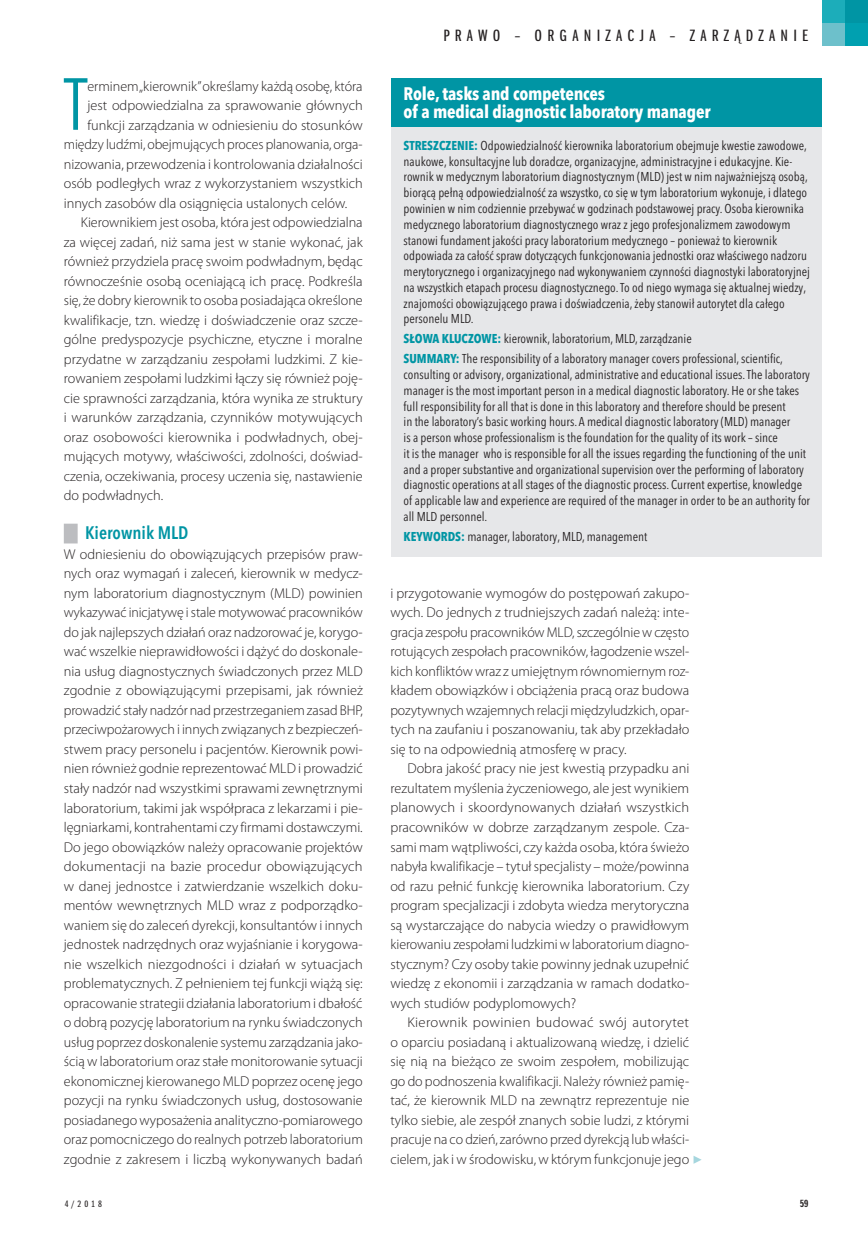
<style>
.page{position:relative;width:868px;height:1234px;background:#fff}
.page>*{position:absolute;margin:0;border:0;box-sizing:border-box;transform-origin:0 0}
.t1{font:condensed 72.75px "Avenir Next LT Pro";color:#0095a4;scale:.95 1}
.t2{font:700 condensed 18px "Avenir Next LT Pro";letter-spacing:-.01em;color:#fff}
.t3{font:600 condensed 18px "Avenir Next LT Pro";color:#0095a4}
.t4{font:16.95px "Franklin Got URWDCE Boo Ext Com";letter-spacing:.245em;color:#231f20;scale:1.25 1}
.t5{font:300 14.25px/19.5px "Myriad Pro";color:#231f20;text-align:justify}
.t6{font:condensed 12.75px/15.8px "Avenir Next LT Pro";color:#231f20}
.t7{font:10.8px "Franklin Got URWDCE Dem Ext Com";color:#231f20;scale:1.25 1}
.t8{font:9.6px "Franklin Got URWDCE Boo Ext Com";color:#231f20;scale:1.25 1}
.s1{font-weight:700;color:#0095a4}
</style>
<div class="page">
<div style="left:391px;top:85px;width:430px;height:471px;background:#e6e7e9"></div>
<svg style="left:693px;top:1156px;width:8px;height:7px"></svg>
<div style="left:391px;top:79px;width:430px;height:48px;background:#0095a4"></div>
<div style="left:64px;top:523px;width:14px;height:20px;background:#bcbdc0"></div>
<div style="left:845px;top:0;width:22px;height:23px;background:#0095a4"></div>
<div style="left:845px;top:24px;width:22px;height:22px;background:#00a0b0"></div>
<div style="left:821px;top:0;width:23px;height:23px;background:#1cadba"></div>
<div style="left:821px;top:24px;width:23px;height:22px;background:#6dc0cb"></div>
<h1 class="t1" style="left:64px;top:60px;width:26px">T</h1>
<p class="t5" style="left:87px;top:76px;width:276px">erminem „kierownik” określamy każdą osobę, która</p>
<p class="t5" style="left:87px;top:96px;width:277px">jest odpowiedzialna za sprawowanie głównych</p>
<p class="t5" style="left:87px;top:115px;width:277px">funkcji zarządzania w odniesieniu do stosunków</p>
<p class="t5" style="left:64px;top:135px;width:300px">między ludźmi, obejmujących proces planowania, orga-</p>
<p class="t5" style="left:64px;top:154px;width:300px">nizowania, przewodzenia i kontrolowania działalności</p>
<p class="t5" style="left:64px;top:174px;width:300px">osób podległych wraz z wykorzystaniem wszystkich</p>
<p class="t5" style="left:64px;top:193px;width:285px">innych zasobów dla osiągnięcia ustalonych celów.</p>
<p class="t5" style="left:81px;top:213px;width:283px">Kierownikiem jest osoba, która jest odpowiedzialna</p>
<p class="t5" style="left:64px;top:232px;width:300px">za więcej zadań, niż sama jest w stanie wykonać, jak</p>
<p class="t5" style="left:64px;top:252px;width:300px">również przydziela pracę swoim podwładnym, będąc</p>
<p class="t5" style="left:64px;top:271px;width:300px">równocześnie osobą oceniającą ich pracę. Podkreśla</p>
<p class="t5" style="left:64px;top:291px;width:300px">się, że dobry kierownik to osoba posiadająca określone</p>
<p class="t5" style="left:64px;top:310px;width:300px">kwalifikacje, tzn. wiedzę i doświadczenie oraz szcze-</p>
<p class="t5" style="left:64px;top:330px;width:300px">gólne predyspozycje psychiczne, etyczne i moralne</p>
<p class="t5" style="left:64px;top:349px;width:300px">przydatne w zarządzaniu zespołami ludzkimi. Z kie-</p>
<p class="t5" style="left:64px;top:369px;width:300px">rowaniem zespołami ludzkimi łączy się również poję-</p>
<p class="t5" style="left:64px;top:388px;width:300px">cie sprawności zarządzania, która wynika ze struktury</p>
<p class="t5" style="left:64px;top:408px;width:300px">i warunków zarządzania, czynników motywujących</p>
<p class="t5" style="left:64px;top:427px;width:300px">oraz osobowości kierownika i podwładnych, obej-</p>
<p class="t5" style="left:64px;top:447px;width:300px">mujących motywy, właściwości, zdolności, doświad-</p>
<p class="t5" style="left:64px;top:466px;width:300px">czenia, oczekiwania, procesy uczenia się, nastawienie</p>
<p class="t5" style="left:64px;top:486px;width:101px">do podwładnych.</p>
<p class="t3" style="left:85px;top:522px;width:105px">Kierownik MLD</p>
<p class="t5" style="left:64px;top:544px;width:300px">W odniesieniu do obowiązujących przepisów praw&shy;nych oraz wymagań i zaleceń, kierownik w medycz&shy;nym laboratorium diagnostycznym (MLD) powinien wykazywać inicjatywę i stale motywować pracowników do jak najlepszych działań oraz nadzorować je, korygo&shy;wać wszelkie nieprawidłowości i dążyć do doskonale&shy;nia usług diagnostycznych świadczonych przez MLD zgodnie z obowiązującymi przepisami, jak również prowadzić stały nadzór nad przestrzeganiem zasad BHP, przeciwpożarowych i innych związanych z bezpieczeń&shy;stwem pracy personelu i pacjentów. Kierownik powi&shy;nien również godnie reprezentować MLD i prowadzić stały nadzór nad wszystkimi sprawami zewnętrznymi laboratorium, takimi jak współpraca z lekarzami i pie&shy;lęgniarkami, kontrahentami czy firmami dostawczymi.<br>Do jego obowiązków należy opracowanie projektów dokumentacji na bazie procedur obowiązujących w danej jednostce i zatwierdzanie wszelkich doku&shy;mentów wewnętrznych MLD wraz z podporządko&shy;waniem się do zaleceń dyrekcji, konsultantów i innych jednostek nadrzędnych oraz wyjaśnianie i korygowa&shy;nie wszelkich niezgodności i działań w sytuacjach problematycznych. Z pełnieniem tej funkcji wiążą się: opracowanie strategii działania laboratorium i dbałość o dobrą pozycję laboratorium na rynku świadczonych usług poprzez doskonalenie systemu zarządzania jako&shy;ścią w laboratorium oraz stałe monitorowanie sytuacji ekonomicznej kierowanego MLD poprzez ocenę jego pozycji na rynku świadczonych usług, dostosowanie posiadanego wyposażenia analityczno-pomiarowego oraz pomocniczego do realnych potrzeb laboratorium zgodnie z zakresem i liczbą wykonywanych badań</p>
<p class="t4" style="left:443px;top:26px;width:293px">PRAWO – ORGANIZACJA – ZARZĄDZANIE</p>
<p class="t2" style="left:403px;top:82px;width:203px">Role, tasks and competences</p>
<p class="t2" style="left:403px;top:101px;width:308px">of a medical diagnostic laboratory manager</p>
<p class="t6" style="left:403px;top:137px;width:408px"><span class="s1">STRESZCZENIE:</span> Odpowiedzialność kierownika laboratorium obejmuje kwestie zawodowe, naukowe, konsultacyjne lub doradcze, organizacyjne, administracyjne i edukacyjne. Kie&shy;rownik w medycznym laboratorium diagnostycznym (MLD) jest w nim najważniejszą osobą, biorącą pełną odpowiedzialność za wszystko, co się w tym laboratorium wykonuje, i dlatego powinien w nim codziennie przebywać w godzinach podstawowej pracy. Osoba kierownika medycznego laboratorium diagnostycznego wraz z jego profesjonalizmem zawodowym stanowi fundament jakości pracy laboratorium medycznego – ponieważ to kierownik odpowiada za całość spraw dotyczących funkcjonowania jednostki oraz właściwego nadzoru merytorycznego i organizacyjnego nad wykonywaniem czynności diagnostyki laboratoryjnej na wszystkich etapach procesu diagnostycznego. To od niego wymaga się aktualnej wiedzy, znajomości obowiązującego prawa i doświadczenia, żeby stanowił autorytet dla całego personelu MLD.</p>
<p class="t6" style="left:403px;top:329px;width:381px;line-height:20px"><span class="s1">SŁOWA KLUCZOWE:</span> kierownik, laboratorium, MLD, zarządzanie<br><span class="s1">SUMMARY:</span> The responsibility of a laboratory manager covers professional, scientific,</p>
<p class="t6" style="left:403px;top:366px;width:408px">consulting or advisory, organizational, administrative and educational issues. The laboratory manager is the most important person in a medical diagnostic laboratory. He or she takes full responsibility for all that is done in this laboratory and therefore should be present<br>in the laboratory’s basic working hours. A medical diagnostic laboratory (MLD) manager<br>is a person whose professionalism is the foundation for the quality of its work – since<br>it is the manager who is responsible for all the issues regarding the functioning of the unit and a proper substantive and organizational supervision over the performing of laboratory diagnostic operations at all stages of the diagnostic process. Current expertise, knowledge of applicable law and experience are required of the manager in order to be an authority for all MLD personnel.</p>
<p class="t6" style="left:403px;top:528px;width:245px"><span class="s1">KEYWORDS:</span> manager, laboratory, MLD, management</p>
<p class="t5" style="left:390px;top:583px;width:300px">i przygotowanie wymogów do postępowań zakupo&shy;wych. Do jednych z trudniejszych zadań należą: inte&shy;gracja zespołu pracowników MLD, szczególnie w często rotujących zespołach pracowników, łagodzenie wszel&shy;kich konfliktów wraz z umiejętnym równomiernym roz&shy;kładem obowiązków i obciążenia pracą oraz budowa pozytywnych wzajemnych relacji międzyludzkich, opar&shy;tych na zaufaniu i poszanowaniu, tak aby przekładało się to na odpowiednią atmosferę w pracy.</p>
<p class="t5" style="left:390px;top:759px;width:300px;text-indent:17px">Dobra jakość pracy nie jest kwestią przypadku ani rezultatem myślenia życzeniowego, ale jest wynikiem planowych i skoordynowanych działań wszystkich pracowników w dobrze zarządzanym zespole. Cza&shy;sami mam wątpliwości, czy każda osoba, która świeżo nabyła kwalifikacje – tytuł specjalisty – może/powinna od razu pełnić funkcję kierownika laboratorium. Czy program specjalizacji i zdobyta wiedza merytoryczna są wystarczające do nabycia wiedzy o prawidłowym kierowaniu zespołami ludzkimi w laboratorium diagno&shy;stycznym? Czy osoby takie powinny jednak uzupełnić wiedzę z ekonomii i zarządzania w ramach dodatko&shy;wych studiów podyplomowych?</p>
<p class="t5" style="left:390px;top:1012px;width:300px;text-indent:17px">Kierownik powinien budować swój autorytet o oparciu posiadaną i aktualizowaną wiedzę, i dzielić się nią na bieżąco ze swoim zespołem, mobilizując go do podnoszenia kwalifikacji. Należy również pamię&shy;tać, że kierownik MLD na zewnątrz reprezentuje nie tylko siebie, ale zespół znanych sobie ludzi, z którymi pracuje na co dzień, zarówno przed dyrekcją lub właści&shy;cielem, jak i w środowisku, w którym funkcjonuje jego</p>
<p class="t8" style="left:65px;top:1198px;width:31px">4/2018</p>
<p class="t7" style="left:799px;top:1197px;width:8px">59</p>
</div>
